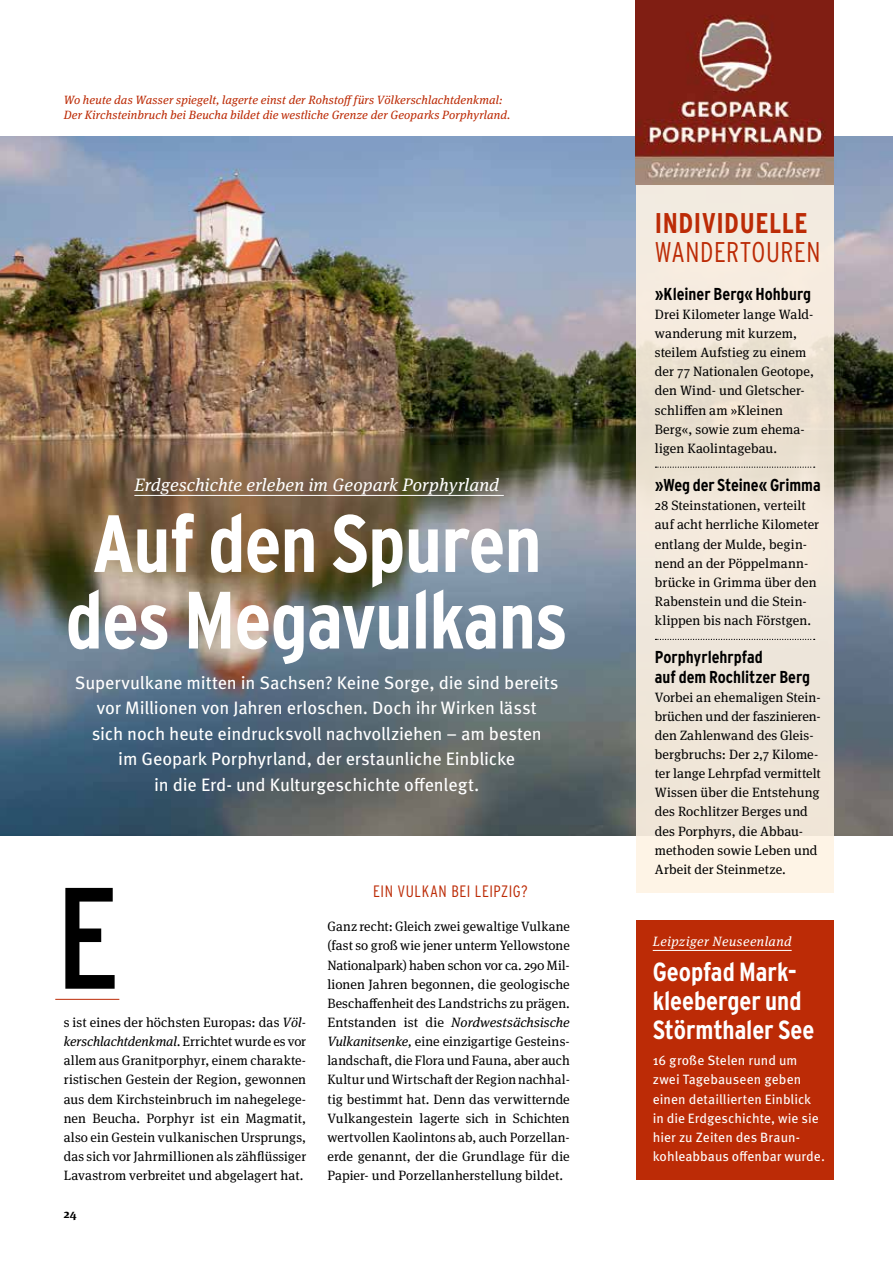
<style>
.page{position:relative;width:893px;height:1263px;background:#fff}
.page>*{position:absolute;margin:0;border:0;box-sizing:border-box;transform-origin:0 0}
.t1{font:condensed 144px "Interstate";color:#000}
.t2{font:700 condensed 81px/76.5px "Interstate";letter-spacing:-.015em;color:#fff;text-align:center}
.t3{font:700 condensed 28.5px "Interstate";letter-spacing:.02em;color:#bc2b06}
.t4{font:300 condensed 28.5px "Interstate";letter-spacing:.02em;color:#bc2b06}
.t5{font:700 condensed 26.25px/28.7px "Interstate";color:#fff}
.t6{font:18px/25.5px "Meta Pro";letter-spacing:-.01em;color:#fff;text-align:center}
.t7{font:italic 18px "Meta Serif Pro";letter-spacing:.01em;color:#fff}
.t8{font:700 condensed 17.25px/19.2px "Interstate";color:#000}
.t9{font:300 condensed 16.5px "Interstate";letter-spacing:.03em;color:#bc2b06}
.t10{font:13.5px/19.2px "Meta Serif Pro";letter-spacing:.005em;color:#000}
.t11{font:13.5px/19.2px "Meta Pro";letter-spacing:.005em;color:#fff}
.t12{font:italic 13.5px "Meta Serif Pro";letter-spacing:.03em;color:#fff}
.t13{font:italic 12px/14.9px "Meta Serif Pro";letter-spacing:.01em;color:#bc2b06}
.t14{font:700 12px "Meta Serif Pro";color:#000}
.s1{font-style:italic}
</style>
<div class="page">
<img style="left:0;top:136px;width:893px;height:700px">
<hr style="left:134px;top:495px;width:370px;height:1px;background:#fff">
<hr style="left:55px;top:999px;width:64px;height:1px;background:#bc2b06">
<div style="left:636px;top:0;width:197px;height:893px;background:linear-gradient(to right,#f1e8da,#f1e7da)"></div>
<svg style="left:655px;top:467px;width:160px;height:1px"></svg>
<svg style="left:655px;top:639px;width:160px;height:1px"></svg>
<div style="left:636px;top:921px;width:197px;height:259px;background:#bc2b06"></div>
<hr style="left:653px;top:950px;width:139px;height:1px;background:#fff">
<img style="left:636px;top:0;width:197px;height:185px">
<p class="t13" style="left:64px;top:92px;width:448px">Wo heute das Wasser spiegelt, lagerte einst der Rohstoff fürs Völkerschlachtdenkmal:<br>Der Kirchsteinbruch bei Beucha bildet die westliche Grenze der Geoparks Porphyrland.</p>
<h3 class="t7" style="left:134px;top:472px;width:366px">Erdgeschichte erleben im Geopark Porphyrland</h3>
<h2 class="t2" style="left:66px;top:505px;width:504px">Auf den Spuren des Megavulkans</h2>
<p class="t6" style="left:75px;top:669px;width:485px">Supervulkane mitten in Sachsen? Keine Sorge, die sind bereits vor Millionen von Jahren erloschen. Doch ihr Wirken lässt<br>sich noch heute eindrucksvoll nachvollziehen – am besten<br>im Geopark Porphyrland, der erstaunliche Einblicke<br>in die Erd- und Kulturgeschichte offenlegt.</p>
<h1 class="t1" style="left:55px;top:858px;width:66px">E</h1>
<p class="t9" style="left:373px;top:882px;width:156px">EIN VULKAN BEI LEIPZIG?</p>
<p class="t10" style="left:327px;top:916px;width:244px;text-align:justify">Ganz recht: Gleich zwei gewaltige Vulkane (fast so groß wie jener unterm Yellowstone Nationalpark) haben schon vor ca. 290 Mil&shy;lionen Jahren begonnen, die geologische Beschaffenheit des Landstrichs zu prägen.<br>Entstanden ist die <span class="s1">Nordwestsächsische Vulkanitsenke,</span> eine einzigartige Gesteins&shy;landschaft, die Flora und Fauna, aber auch Kultur und Wirtschaft der Region nachhal&shy;tig bestimmt hat. Denn das verwitternde Vulkangestein lagerte sich in Schichten wertvollen Kaolintons ab, auch Porzellan&shy;erde genannt, der die Grundlage für die Papier- und Porzellanherstellung bildet.</p>
<p class="t10" style="left:64px;top:1012px;width:244px;text-align:justify">s ist eines der höchsten Europas: das <span class="s1">Völ&shy;kerschlachtdenkmal.</span> Errichtet wurde es vor allem aus Granitporphyr, einem charakte&shy;ristischen Gestein der Region, gewonnen aus dem Kirchsteinbruch im nahegelege&shy;nen Beucha. Porphyr ist ein Magmatit, also ein Gestein vulkanischen Ursprungs, das sich vor Jahrmillionen als zähflüssiger Lavastrom verbreitet und abgelagert hat.</p>
<p class="t14" style="left:64px;top:1204px;width:14px">24</p>
<h3 class="t3" style="left:655px;top:207px;width:155px">INDIVIDUELLE</h3>
<h3 class="t4" style="left:655px;top:235px;width:167px">WANDERTOUREN</h3>
<p class="t8" style="left:655px;top:284px;width:158px">»Kleiner Berg«Hohburg</p>
<p class="t10" style="left:655px;top:304px;width:161px">Drei Kilometer lange Wald&shy;wanderung mit kurzem, steilem Aufstieg zu einem der 77 Nationalen Geotope, den Wind- und Gletscher&shy;schliffen am »Kleinen<br>Berg«, sowie zum ehema&shy;ligen Kaolintagebau.</p>
<p class="t8" style="left:655px;top:475px;width:167px">»Weg der Steine« Grimma</p>
<p class="t10" style="left:655px;top:495px;width:166px">28 Steinstationen, verteilt auf acht herrliche Kilometer entlang der Mulde, begin&shy;nend an der Pöppelmann&shy;brücke in Grimma über den<br>Rabenstein und die Stein&shy;klippen bis nach Förstgen.</p>
<p class="t8" style="left:655px;top:648px;width:157px">Porphyrlehrpfad<br>auf dem Rochlitzer Berg</p>
<p class="t10" style="left:655px;top:687px;width:167px">Vorbei an ehemaligen Stein&shy;brüchen und der faszinieren&shy;den Zahlenwand des Gleis&shy;bergbruchs: Der 2,7 Kilome&shy;ter lange Lehrpfad vermittelt<br>Wissen über die Entstehung des Rochlitzer Berges und des Porphyrs, die Abbau&shy;methoden sowie Leben und<br>Arbeit der Steinmetze.</p>
<p class="t12" style="left:653px;top:932px;width:140px">Leipziger Neuseenland</p>
<h3 class="t5" style="left:653px;top:957px;width:163px">Geopfad Mark&shy;kleeberger und<br>Störmthaler See</h3>
<p class="t11" style="left:653px;top:1050px;width:174px">16 große Stelen rund um zwei Tagebauseen geben einen detaillierten Einblick in die Erdgeschichte, wie sie hier zu Zeiten des Braun-- kohleabbaus offenbar wurde.</p>
</div>
